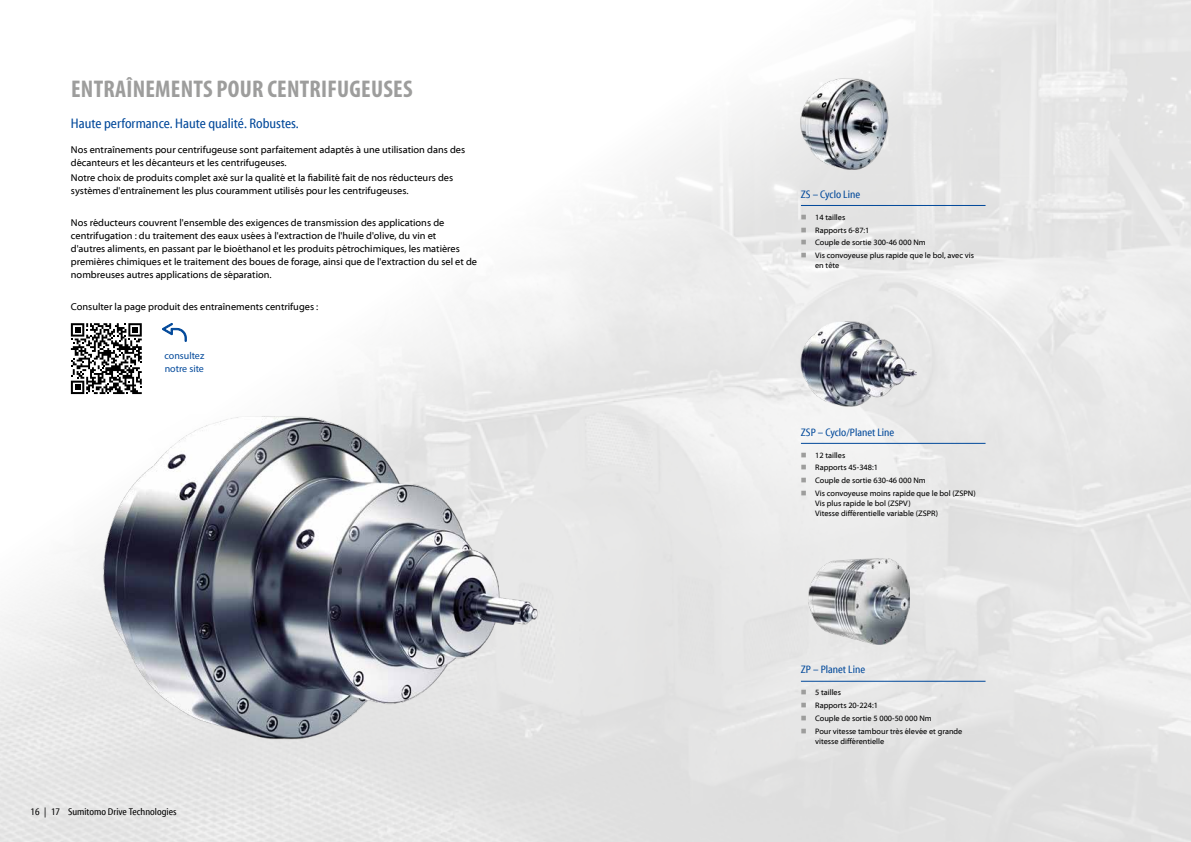
<style>
.page{position:relative;width:1191px;height:842px;background:#fff}
.page>*{position:absolute;margin:0;border:0;box-sizing:border-box;transform-origin:0 0}
.t1{font:700 condensed 24.2px "Myriad Pro";letter-spacing:.01em;color:#9d9d9c}
.t2{font:condensed 14px "Myriad Web Pro";color:#00489a}
.t3{font:condensed 11px "Myriad Web Pro";color:#00489a}
.t4{font:10px/13px "Myriad Web Pro";color:#000}
.t5{font:condensed 10px "Myriad Web Pro";color:#000}
.t6{font:10px/13px "Myriad Pro";color:#00489a}
.t7{font:8px/12.8px "Myriad Web Pro";color:#000}
</style>
<div class="page">
<img style="left:0;top:0;width:1191px;height:842px">
<img style="left:801px;top:78px;width:87px;height:91px">
<hr style="left:801px;top:205px;width:184px;height:1px;background:#00489a">
<img style="left:801px;top:321px;width:115px;height:86px">
<hr style="left:801px;top:443px;width:184px;height:1px;background:#00489a">
<img style="left:808px;top:559px;width:101px;height:86px">
<hr style="left:801px;top:681px;width:184px;height:1px;background:#00489a">
<img style="left:100px;top:414px;width:440px;height:327px">
<svg style="left:162px;top:323px;width:25px;height:19px"></svg>
<svg style="left:71px;top:323px;width:71px;height:71px"></svg>
<svg style="left:801px;top:214px;width:5px;height:5px"></svg>
<svg style="left:801px;top:227px;width:5px;height:5px"></svg>
<svg style="left:801px;top:240px;width:5px;height:5px"></svg>
<svg style="left:801px;top:253px;width:5px;height:5px"></svg>
<svg style="left:801px;top:452px;width:5px;height:5px"></svg>
<svg style="left:801px;top:465px;width:5px;height:5px"></svg>
<svg style="left:801px;top:478px;width:5px;height:5px"></svg>
<svg style="left:801px;top:491px;width:5px;height:4px"></svg>
<svg style="left:801px;top:690px;width:5px;height:5px"></svg>
<svg style="left:801px;top:703px;width:5px;height:5px"></svg>
<svg style="left:801px;top:716px;width:5px;height:4px"></svg>
<svg style="left:801px;top:729px;width:5px;height:4px"></svg>
<h1 class="t1" style="left:71px;top:73px;width:343px">ENTRAÎNEMENTS POUR CENTRIFUGEUSES</h1>
<h2 class="t2" style="left:71px;top:115px;width:229px">Haute performance. Haute qualité. Robustes.</h2>
<p class="t4" style="left:71px;top:143px;width:396px">Nos entraînements pour centrifugeuse sont parfaitement adaptés à une utilisation dans des décanteurs et les décanteurs et les centrifugeuses.</p>
<p class="t4" style="left:71px;top:172px;width:384px">Notre choix de produits complet axé sur la qualité et la fiabilité fait de nos réducteurs des systèmes d'entraînement les plus couramment utilisés pour les centrifugeuses.</p>
<p class="t4" style="left:71px;top:217px;width:408px">Nos réducteurs couvrent l'ensemble des exigences de transmission des applications de centrifugation : du traitement des eaux usées à l'extraction de l'huile d'olive, du vin et<br>d'autres aliments, en passant par le bioéthanol et les produits pétrochimiques, les matières premières chimiques et le traitement des boues de forage, ainsi que de l'extraction du sel et de nombreuses autres applications de séparation.</p>
<p class="t4" style="left:71px;top:300px;width:249px">Consulter la page produit des entraînements centrifuges :</p>
<p class="t6" style="left:164px;top:349px;width:41px">consultez notre site</p>
<p class="t5" style="left:31px;top:806px;width:147px">16 | 17 Sumitomo Drive Technologies</p>
<p class="t3" style="left:801px;top:188px;width:61px">ZS – Cyclo Line</p>
<p class="t7" style="left:815px;top:211px;width:160px">14 tailles<br>Rapports 6-87:1<br>Couple de sortie 300-46 000 Nm<br>Vis convoyeuse plus rapide que le bol, avec vis</p>
<p class="t7" style="left:815px;top:259px;width:26px">en tête</p>
<p class="t3" style="left:801px;top:426px;width:95px">ZSP – Cyclo/Planet Line</p>
<p class="t7" style="left:815px;top:449px;width:162px">12 tailles<br>Rapports 45-348:1<br>Couple de sortie 630-46 000 Nm<br>Vis convoyeuse moins rapide que le bol (ZSPN)</p>
<p class="t7" style="left:815px;top:499px;width:124px;line-height:10px">Vis plus rapide le bol (ZSPV)<br>Vitesse différentielle variable (ZSPR)</p>
<p class="t3" style="left:801px;top:664px;width:66px">ZP – Planet Line</p>
<p class="t7" style="left:815px;top:686px;width:149px">5 tailles<br>Rapports 20-224:1<br>Couple de sortie 5 000-50 000 Nm<br>Pour vitesse tambour très élevée et grande</p>
<p class="t7" style="left:815px;top:735px;width:71px">vitesse différentielle</p>
</div>
